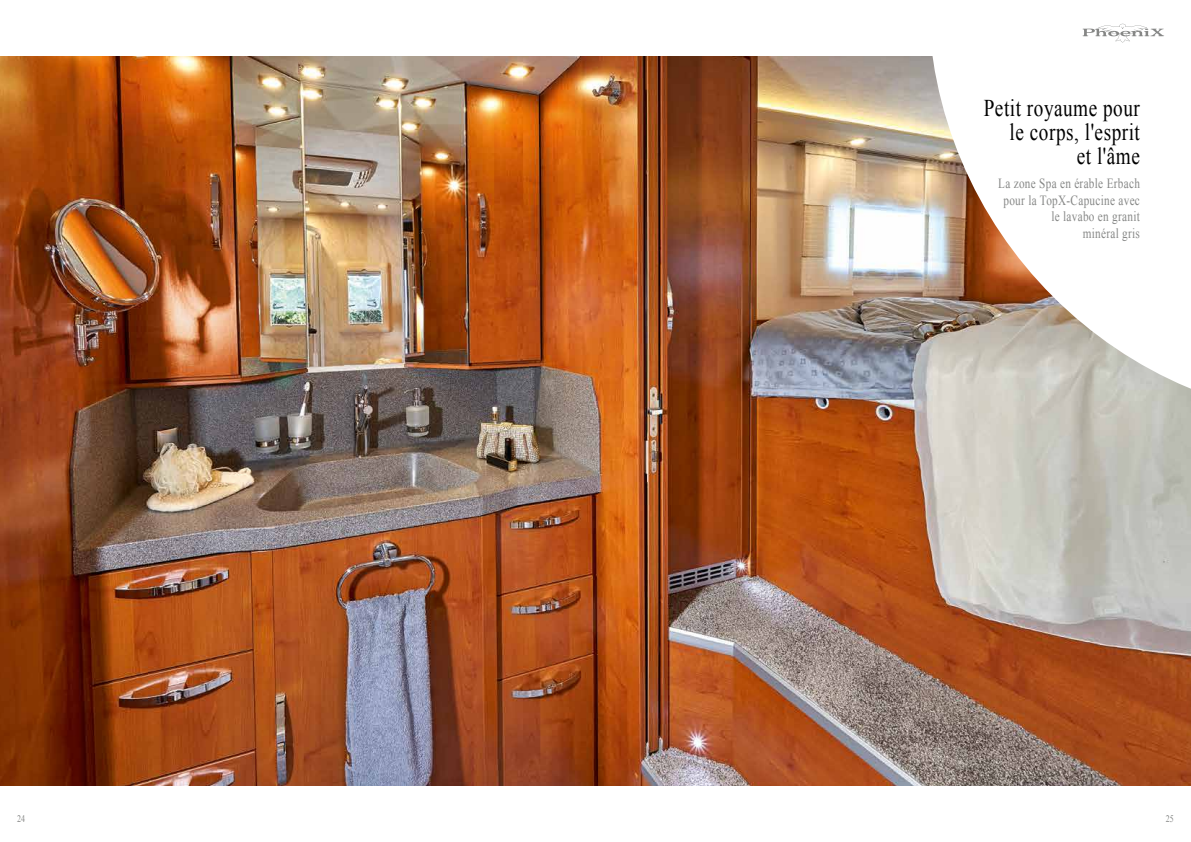
<style>
.page{position:relative;width:1191px;height:842px;background:#fff}
.page>*{position:absolute;margin:0;border:0;box-sizing:border-box;transform-origin:0 0}
.t1{font:24px/24px "Times New Roman";letter-spacing:.025em;color:#000;text-align:right;scale:.8 1}
.t2{font:14px/16.8px "Times New Roman";letter-spacing:.025em;color:#868786;text-align:right;scale:.8 1}
.t3{font:10px "Times New Roman";color:#868786;scale:.8 1}
</style>
<div class="page">
<img style="left:0;top:57px;width:1191px;height:728px">
<svg style="left:928px;top:23px;width:263px;height:398px"></svg>
<svg style="left:1082px;top:24px;width:82px;height:19px"></svg>
<h1 class="t1" style="left:983px;top:95px;width:197px">Petit royaume pour le corps, l'esprit<br>et l'âme</h1>
<p class="t2" style="left:998px;top:175px;width:179px">La zone Spa en érable Erbach pour la TopX-Capucine avec le lavabo en granit<br>minéral gris</p>
<p class="t3" style="left:17px;top:812px;width:11px">24</p>
<p class="t3" style="left:1166px;top:812px;width:11px">25</p>
</div>
